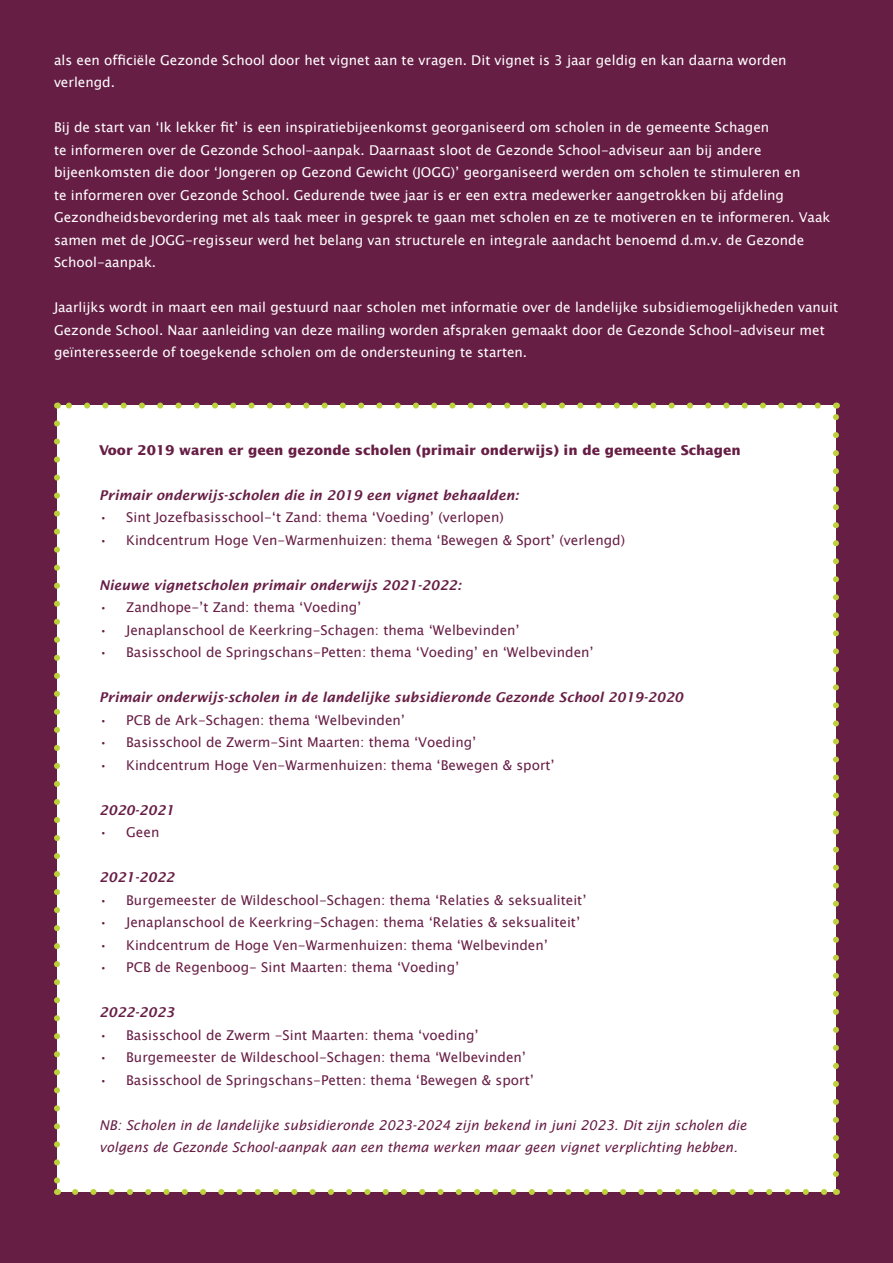
<style>
.page{position:relative;width:893px;height:1263px;background:#671e45}
.page>*{position:absolute;margin:0;border:0;box-sizing:border-box;transform-origin:0 0}
.t1{font:13.5px/22.5px "Lucida Sans Unicode";color:#fff}
.t2{font:13.5px "Lucida Sans Unicode";color:#671e45}
.t3{font:italic 600 13.5px "Lucida Sans";color:#671e45}
.t4{font:italic 13.5px/22.5px "Lucida Sans";color:#671e45}
.t5{font:700 13.5px "Lucida Sans";color:#671e45}
</style>
<div class="page">
<div style="left:57px;top:406px;width:779px;height:786px;background:#fff"></div>
<svg style="left:54px;top:423px;width:6px;height:760px"></svg>
<svg style="left:75px;top:1189px;width:752px;height:6px"></svg>
<svg style="left:66px;top:403px;width:752px;height:6px"></svg>
<svg style="left:833px;top:403px;width:6px;height:771px"></svg>
<p class="t1" style="left:54px;top:49px;width:734px">als een officiële Gezonde School door het vignet aan te vragen. Dit vignet is 3 jaar geldig en kan daarna worden verlengd.</p>
<p class="t1" style="left:54px;top:116px;width:778px">Bij de start van ‘Ik lekker fit’ is een inspiratiebijeenkomst georganiseerd om scholen in de gemeente Schagen<br>te informeren over de Gezonde School-aanpak. Daarnaast sloot de Gezonde School-adviseur aan bij andere bijeenkomsten die door ‘Jongeren op Gezond Gewicht (JOGG)’ georganiseerd werden om scholen te stimuleren en<br>te informeren over Gezonde School. Gedurende twee jaar is er een extra medewerker aangetrokken bij afdeling Gezondheidsbevordering met als taak meer in gesprek te gaan met scholen en ze te motiveren en te informeren. Vaak samen met de JOGG-regisseur werd het belang van structurele en integrale aandacht benoemd d.m.v. de Gezonde School-aanpak.</p>
<p class="t1" style="left:54px;top:296px;width:786px">Jaarlijks wordt in maart een mail gestuurd naar scholen met informatie over de landelijke subsidiemogelijkheden vanuit<br>Gezonde School. Naar aanleiding van deze mailing worden afspraken gemaakt door de Gezonde School-adviseur met geïnteresseerde of toegekende scholen om de ondersteuning te starten.</p>
<p class="t5" style="left:99px;top:442px;width:643px">Voor 2019 waren er geen gezonde scholen (primair onderwijs) in de gemeente Schagen</p>
<p class="t3" style="left:99px;top:487px;width:421px">Primair onderwijs-scholen die in 2019 een vignet behaalden:</p>
<p class="t2" style="left:99px;top:507px;width:406px">• Sint Jozefbasisschool-‘t Zand: thema ‘Voeding’ (verlopen)</p>
<p class="t2" style="left:99px;top:529px;width:527px">• Kindcentrum Hoge Ven-Warmenhuizen: thema ‘Bewegen &amp; Sport’ (verlengd)</p>
<p class="t3" style="left:99px;top:577px;width:364px">Nieuwe vignetscholen primair onderwijs 2021-2022:</p>
<p class="t2" style="left:99px;top:597px;width:264px">• Zandhope-’t Zand: thema ‘Voeding’</p>
<p class="t2" style="left:99px;top:619px;width:422px">• Jenaplanschool de Keerkring-Schagen: thema ‘Welbevinden’</p>
<p class="t2" style="left:99px;top:642px;width:496px">• Basisschool de Springschans-Petten: thema ‘Voeding’ en ‘Welbevinden’</p>
<p class="t3" style="left:99px;top:690px;width:585px">Primair onderwijs-scholen in de landelijke subsidieronde Gezonde School 2019-2020</p>
<p class="t2" style="left:99px;top:709px;width:307px">• PCB de Ark-Schagen: thema ‘Welbevinden’</p>
<p class="t2" style="left:99px;top:732px;width:379px">• Basisschool de Zwerm-Sint Maarten: thema ‘Voeding’</p>
<p class="t2" style="left:99px;top:754px;width:457px">• Kindcentrum Hoge Ven-Warmenhuizen: thema ‘Bewegen &amp; sport’</p>
<p class="t3" style="left:99px;top:802px;width:77px">2020-2021</p>
<p class="t2" style="left:99px;top:822px;width:62px">• Geen</p>
<p class="t3" style="left:99px;top:870px;width:77px">2021-2022</p>
<p class="t2" style="left:99px;top:889px;width:489px">• Burgemeester de Wildeschool-Schagen: thema ‘Relaties &amp; seksualiteit’</p>
<p class="t2" style="left:99px;top:912px;width:483px">• Jenaplanschool de Keerkring-Schagen: thema ‘Relaties &amp; seksualiteit’</p>
<p class="t2" style="left:99px;top:934px;width:450px">• Kindcentrum de Hoge Ven-Warmenhuizen: thema ‘Welbevinden’</p>
<p class="t2" style="left:99px;top:957px;width:362px">• PCB de Regenboog- Sint Maarten: thema ‘Voeding’</p>
<p class="t3" style="left:99px;top:1005px;width:77px">2022-2023</p>
<p class="t2" style="left:99px;top:1024px;width:381px">• Basisschool de Zwerm -Sint Maarten: thema ‘voeding’</p>
<p class="t2" style="left:99px;top:1047px;width:428px">• Burgemeester de Wildeschool-Schagen: thema ‘Welbevinden’</p>
<p class="t2" style="left:99px;top:1069px;width:436px">• Basisschool de Springschans-Petten: thema ‘Bewegen &amp; sport’</p>
<p class="t4" style="left:99px;top:1114px;width:649px">NB: Scholen in de landelijke subsidieronde 2023-2024 zijn bekend in juni 2023. Dit zijn scholen die volgens de Gezonde School-aanpak aan een thema werken maar geen vignet verplichting hebben.</p>
</div>
